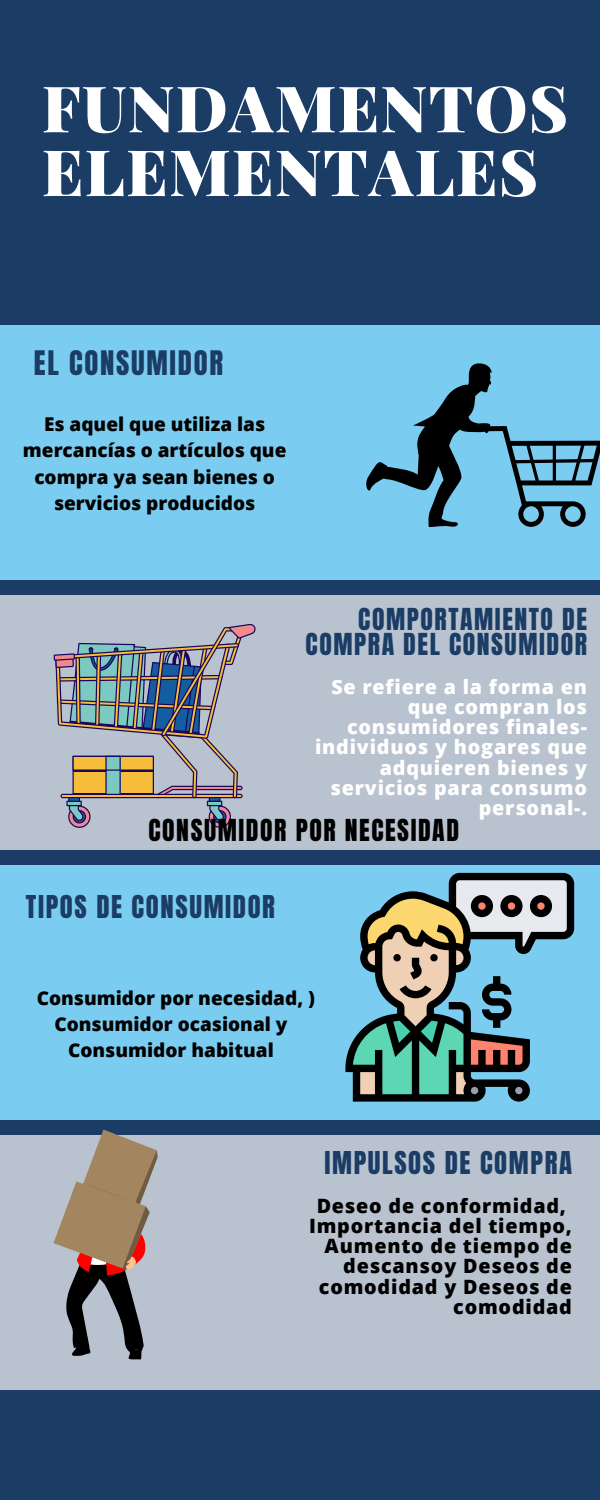
<style>
.page{position:relative;width:600px;height:1500px;background:#1b3c65}
.page>*{position:absolute;margin:0;border:0;box-sizing:border-box;transform-origin:0 0}
.t1{font:900 64px/63.8px "Playfair Display";letter-spacing:.02em;color:#fff}
.t2{font:28.7px "Anton";letter-spacing:.06em;color:#1b3c65}
.t3{font:26.7px "Anton";letter-spacing:.06em;color:#1b3c65}
.t4{font:25.7px/24.8px "Anton";letter-spacing:.06em;color:#1b3c65;text-align:right}
.t5{font:25.7px "Anton";letter-spacing:.06em;color:#000}
.t6{font:800 19.7px/20.2px "Open Sans";letter-spacing:.04em;color:#fff;text-align:right}
.t7{font:800 19.7px "Open Sans";letter-spacing:.04em;color:#000}
.t8{font:800 19px/26.2px "Open Sans";color:#000;text-align:center}
</style>
<div class="page">
<div style="left:0;top:325px;width:600px;height:255px;background:#7acdf1"></div>
<div style="left:0;top:595px;width:600px;height:255px;background:#b9c3cf"></div>
<div style="left:0;top:865px;width:600px;height:255px;background:#7acdf1"></div>
<div style="left:0;top:1135px;width:600px;height:255px;background:#b9c3cf"></div>
<svg style="left:366px;top:363px;width:234px;height:164px"></svg>
<svg style="left:54px;top:624px;width:202px;height:204px"></svg>
<svg style="left:345px;top:873px;width:229px;height:229px"></svg>
<svg style="left:349px;top:877px;width:222px;height:221px"></svg>
<svg style="left:53px;top:1130px;width:105px;height:229px"></svg>
<h1 class="t1" style="left:42px;top:74px;width:528px">FUNDAMENTOS<br>ELEMENTALES</h1>
<h2 class="t2" style="left:34px;top:342px;width:191px">EL CONSUMIDOR</h2>
<p class="t8" style="left:23px;top:411px;width:265px">Es aquel que utiliza las mercancías o artículos que compra ya sean bienes o servicios producidos</p>
<h3 class="t4" style="left:306px;top:607px;width:283px">COMPORTAMIENTO DE<br>COMPRA DEL CONSUMIDOR</h3>
<p class="t6" style="left:315px;top:676px;width:274px">Se refiere a la forma en que compran los consumidores finales&shy;individuos y hogares que adquieren bienes y servicios para consumo personal-.</p>
<h3 class="t5" style="left:149px;top:812px;width:312px">CONSUMIDOR POR NECESIDAD</h3>
<h3 class="t3" style="left:26px;top:888px;width:251px">TIPOS DE CONSUMIDOR</h3>
<p class="t8" style="left:37px;top:984px;width:280px">Consumidor por necesidad, )<br>Consumidor ocasional y<br>Consumidor habitual</p>
<h3 class="t3" style="left:324px;top:1144px;width:249px">IMPULSOS DE COMPRA</h3>
<p class="t7" style="left:317px;top:1192px;width:251px">Deseo de conformidad,</p>
<p class="t7" style="left:309px;top:1212px;width:264px">Importancia del tiempo,</p>
<p class="t7" style="left:325px;top:1232px;width:249px">Aumento de tiempo de</p>
<p class="t7" style="left:343px;top:1252px;width:230px">descansoy Deseos de</p>
<p class="t7" style="left:319px;top:1273px;width:255px">comodidad y Deseos de</p>
<p class="t7" style="left:453px;top:1293px;width:120px">comodidad</p>
</div>
